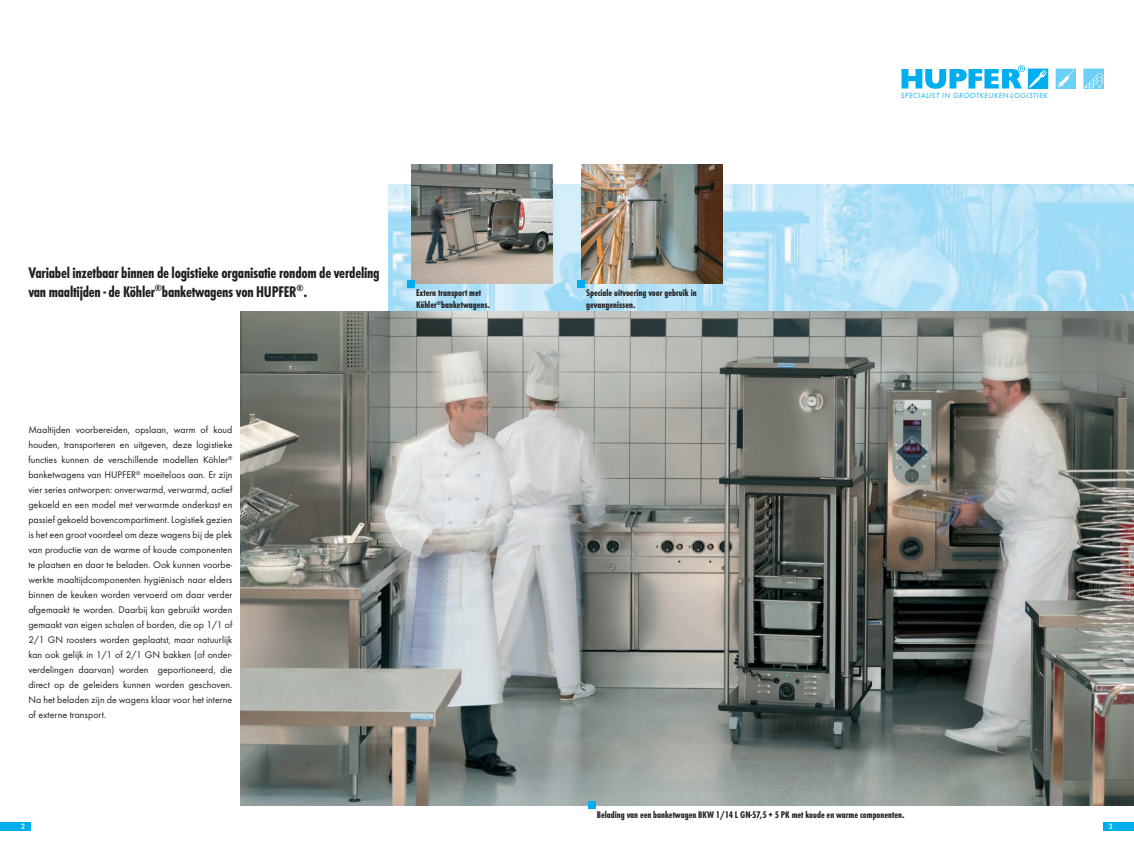
<style>
.page{position:relative;width:1134px;height:842px;background:#fff}
.page>*{position:absolute;margin:0;border:0;box-sizing:border-box;transform-origin:0 0}
.t1{font:700 condensed 16px/19.2px "Futura T";letter-spacing:-.015em;color:#231f20}
.t2{font:10px/15px "Futura T";color:#231f20;text-align:justify}
.t3{font:700 condensed 10px/12px "Futura T";color:#231f20}
.t4{font:500 8px "Futura T";color:#fff}
.t5{font:italic 7.6px "Futura T";letter-spacing:.06em;color:#00aeef}
</style>
<div class="page">
<div style="left:0;top:822px;width:31px;height:9px;background:#00aeef"></div>
<div style="left:1103px;top:822px;width:31px;height:9px;background:#00aeef"></div>
<img style="left:388px;top:184px;width:746px;height:128px">
<img style="left:241px;top:312px;width:893px;height:493px">
<div style="left:588px;top:801px;width:7px;height:8px;background:#00aeef"></div>
<img style="left:411px;top:164px;width:142px;height:119px">
<div style="left:407px;top:280px;width:8px;height:7px;background:#00aeef"></div>
<img style="left:581px;top:164px;width:142px;height:119px">
<div style="left:578px;top:280px;width:7px;height:7px;background:#00aeef"></div>
<div style="left:1028px;top:69px;width:20px;height:19px;border:1px solid #00aeef"></div>
<svg style="left:901px;top:65px;width:146px;height:24px"></svg>
<div style="left:1056px;top:69px;width:19px;height:19px;border:1px solid #6bcff6"></div>
<svg style="left:1057px;top:70px;width:17px;height:18px"></svg>
<div style="left:1084px;top:69px;width:19px;height:19px;background:#6bcff6"></div>
<svg style="left:1084px;top:73px;width:19px;height:15px"></svg>
<p class="t5" style="left:901px;top:91px;width:148px">SPECIALIST IN GROOTKEUKEN-LOGISTIEK</p>
<h1 class="t1" style="left:28px;top:262px;width:353px">Variabel inzetbaar binnen de logistieke organisatie rondom de verdeling van maaltijden - de Köhler<sup>®</sup>banketwagens von HUPFER<sup>®</sup>.</h1>
<p class="t3" style="left:416px;top:287px;width:76px">Extern transport met<br>Köhler<sup>®</sup>banketwagens.</p>
<p class="t3" style="left:586px;top:287px;width:112px">Speciale uitvoering voor gebruik in gevangenissen.</p>
<p class="t2" style="left:28px;top:422px;width:206px">Maaltijden voorbereiden, opslaan, warm of koud houden, transporteren en uitgeven, deze logistieke functies kunnen de verschillende modellen Köhler<sup>® </sup>banketwagens van HUPFER<sup>®</sup> moeiteloos aan. Er zijn vier series ontworpen: onverwarmd, verwarmd, actief gekoeld en een model met verwarmde onderkast en passief gekoeld bovencompartiment. Logistiek gezien is het een groot voordeel om deze wagens bij de plek van productie van de warme of koude componenten te plaatsen en daar te beladen. Ook kunnen voorbe&shy;werkte maaltijdcomponenten hygiënisch naar elders binnen de keuken worden vervoerd om daar verder afgemaakt te worden. Daarbij kan gebruikt worden gemaakt van eigen schalen of borden, die op 1/1 of 2/1 GN roosters worden geplaatst, maar natuurlijk kan ook gelijk in 1/1 of 2/1 GN bakken (of onder&shy;verdelingen daarvan) worden geportioneerd, die direct op de geleiders kunnen worden geschoven.<br>Na het beladen zijn de wagens klaar voor het interne of externe transport.</p>
<p class="t3" style="left:597px;top:808px;width:309px">Belading van een banketwagen BKW 1/14 L GN-57,5 + 5 PK met koude en warme componenten.</p>
<p class="t4" style="left:21px;top:821px;width:6px">2</p>
<p class="t4" style="left:1108px;top:821px;width:6px">3</p>
</div>
